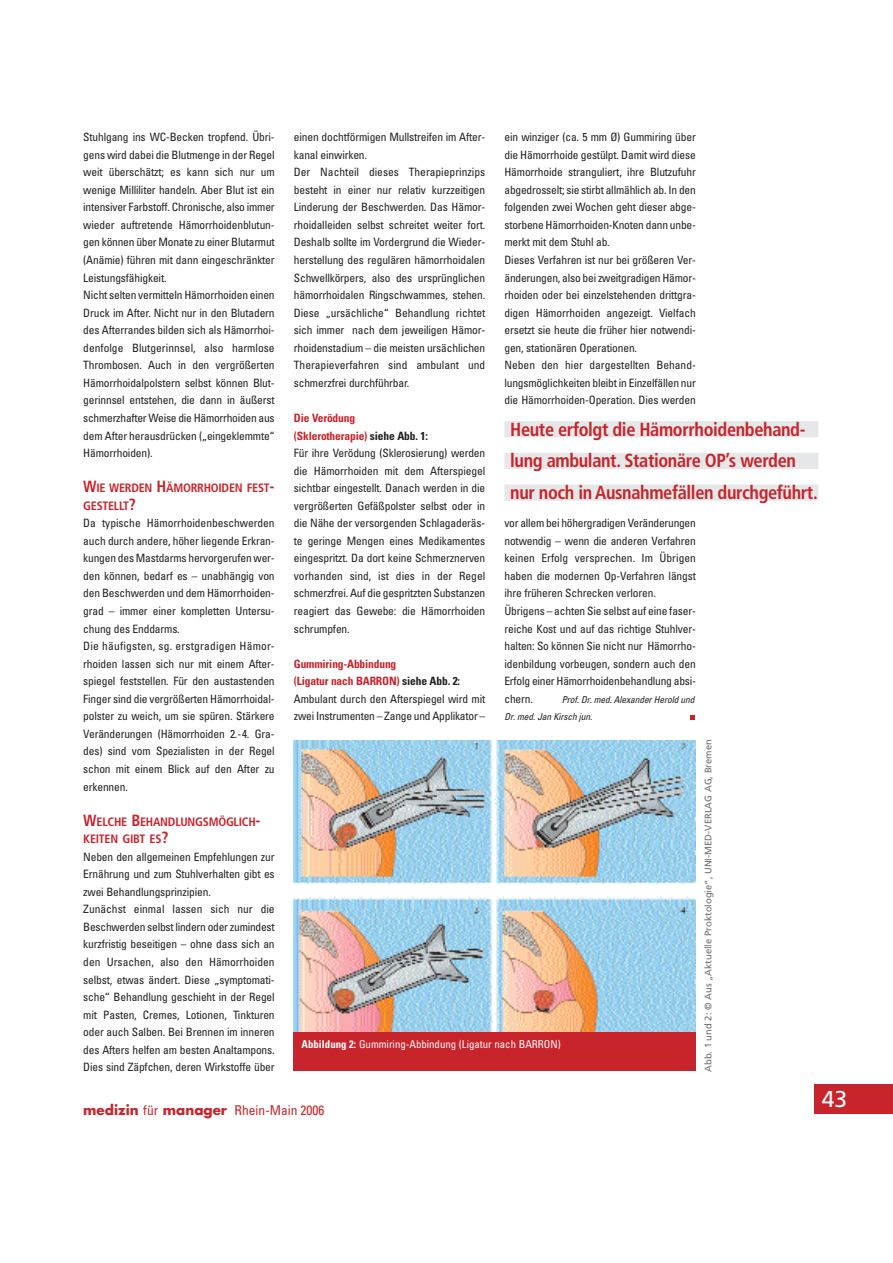
<style>
.page{position:relative;width:893px;height:1263px;background:#fff}
.page>*{position:absolute;margin:0;border:0;box-sizing:border-box;transform-origin:0 0}
.t1{font:22.95px "Frutiger";color:#fff}
.t2{font:700 condensed 18.9px/31.8px "Frutiger";letter-spacing:-.02em;color:#c8242b}
.t3{font:condensed 13.5px "Univers";color:#c8242b}
.t4{font:700 condensed 12.15px/17.5px "Frutiger";letter-spacing:-.02em;color:#c8242b}
.t5{font:condensed 11.55px/17.5px "Univers";letter-spacing:-.015em;color:#231f20}
.t6{font:condensed 10.8px "Univers";color:#fff}
.t7{font:9.45px "Frutiger";color:#6c6d70}
.t8{font:italic condensed 9.45px/17.5px "Univers";letter-spacing:-.015em;color:#231f20}
.s1{font-size:16.2px}
.s2{font-weight:700;color:#c8242b}
.s3{font-weight:700}
.s4{font-family:"Futura";font-weight:700;font-stretch:normal}
</style>
<div class="page">
<svg style="left:690px;top:715px;width:4px;height:5px"></svg>
<div style="left:814px;top:1085px;width:78px;height:29px;background:#c8242b"></div>
<img style="left:294px;top:740px;width:401px;height:292px">
<div style="left:504px;top:421px;width:314px;height:16px;background:#e6e7e9"></div>
<div style="left:504px;top:453px;width:314px;height:16px;background:#e6e7e9"></div>
<div style="left:504px;top:485px;width:314px;height:16px;background:#e6e7e9"></div>
<div style="left:294px;top:1032px;width:402px;height:39px;background:#c8242b"></div>
<p class="t5" style="left:83px;top:129px;width:193px">Stuhlgang ins WC-Becken tropfend. Übri&shy;gens wird dabei die Blutmenge in der Regel weit überschätzt; es kann sich nur um wenige Milliliter handeln. Aber Blut ist ein intensiver Farbstoff. Chronische, also immer wieder auftretende Hämorrhoidenblutun&shy;gen können über Monate zu einer Blutarmut (Anämie) führen mit dann eingeschränkter Leistungsfähigkeit.<br>Nicht selten vermitteln Hämorrhoiden einen Druck im After. Nicht nur in den Blutadern des Afterrandes bilden sich als Hämorrhoi&shy;denfolge Blutgerinnsel, also harmlose Thrombosen. Auch in den vergrößerten Hämorrhoidalpolstern selbst können Blut&shy;gerinnsel entstehen, die dann in äußerst schmerzhafter Weise die Hämorrhoiden aus dem After herausdrücken („eingeklemmte“ Hämorrhoiden).</p>
<p class="t4" style="left:83px;top:480px;width:193px"><span class="s1">W</span>IE WERDEN <span class="s1">H</span>ÄMORRHOIDEN FEST<span class="s1">-<br></span>GESTELLT<span class="s1">?</span></p>
<p class="t5" style="left:83px;top:515px;width:193px">Da typische Hämorrhoidenbeschwerden auch durch andere, höher liegende Erkran&shy;kungen des Mastdarms hervorgerufen wer&shy;den können, bedarf es – unabhängig von den Beschwerden und dem Hämorrhoiden&shy;grad – immer einer kompletten Untersu&shy;chung des Enddarms.<br>Die häufigsten, sg. erstgradigen Hämor&shy;rhoiden lassen sich nur mit einem After&shy;spiegel feststellen. Für den austastenden Finger sind die vergrößerten Hämorrhoidal&shy;polster zu weich, um sie spüren. Stärkere Veränderungen (Hämorrhoiden 2.-4. Gra&shy;des) sind vom Spezialisten in der Regel schon mit einem Blick auf den After zu erkennen.</p>
<p class="t4" style="left:83px;top:814px;width:179px"><span class="s1">W</span>ELCHE <span class="s1">B</span>EHANDLUNGSMÖGLICH<span class="s1">-<br></span>KEITEN GIBT ES<span class="s1">?</span></p>
<p class="t5" style="left:83px;top:849px;width:193px">Neben den allgemeinen Empfehlungen zur Ernährung und zum Stuhlverhalten gibt es zwei Behandlungsprinzipien.<br>Zunächst einmal lassen sich nur die Beschwerden selbst lindern oder zumindest kurzfristig beseitigen – ohne dass sich an den Ursachen, also den Hämorrhoiden selbst, etwas ändert. Diese „symptomati&shy;sche“ Behandlung geschieht in der Regel mit Pasten, Cremes, Lotionen, Tinkturen oder auch Salben. Bei Brennen im inneren des Afters helfen am besten Analtampons.<br>Dies sind Zäpfchen, deren Wirkstoffe über</p>
<p class="t5" style="left:294px;top:129px;width:193px">einen dochtförmigen Mullstreifen im After&shy;kanal einwirken.<br>Der Nachteil dieses Therapieprinzips besteht in einer nur relativ kurzzeitigen Linderung der Beschwerden. Das Hämor&shy;rhoidalleiden selbst schreitet weiter fort.<br>Deshalb sollte im Vordergrund die Wieder&shy;herstellung des regulären hämorrhoidalen Schwellkörpers, also des ursprünglichen hämorrhoidalen Ringschwammes, stehen.<br>Diese „ursächliche“ Behandlung richtet sich immer nach dem jeweiligen Hämor&shy;rhoidenstadium – die meisten ursächlichen Therapieverfahren sind ambulant und schmerzfrei durchführbar.</p>
<p class="t5" style="left:294px;top:410px;width:193px"><span class="s2">Die Verödung<br>(Sklerotherapie)</span> <span class="s3">siehe Abb. 1:<br></span>Für ihre Verödung (Sklerosierung) werden die Hämorrhoiden mit dem Afterspiegel sichtbar eingestellt. Danach werden in die vergrößerten Gefäßpolster selbst oder in die Nähe der versorgenden Schlagaderäs&shy;te geringe Mengen eines Medikamentes eingespritzt. Da dort keine Schmerznerven vorhanden sind, ist dies in der Regel schmerzfrei. Auf die gespritzten Substanzen reagiert das Gewebe: die Hämorrhoiden schrumpfen.</p>
<p class="t5" style="left:294px;top:656px;width:193px"><span class="s2">Gummiring-Abbindung<br>(Ligatur nach BARRON)</span> <span class="s3">siehe Abb. 2:<br></span>Ambulant durch den Afterspiegel wird mit zwei Instrumenten – Zange und Applikator –</p>
<p class="t5" style="left:504px;top:129px;width:193px">ein winziger (ca. 5 mm Ø) Gummiring über die Hämorrhoide gestülpt. Damit wird diese Hämorrhoide stranguliert, ihre Blutzufuhr abgedrosselt; sie stirbt allmählich ab. In den folgenden zwei Wochen geht dieser abge&shy;storbene Hämorrhoiden-Knoten dann unbe&shy;merkt mit dem Stuhl ab.<br>Dieses Verfahren ist nur bei größeren Ver&shy;änderungen, also bei zweitgradigen Hämor&shy;rhoiden oder bei einzelstehenden drittgra&shy;digen Hämorrhoiden angezeigt. Vielfach ersetzt sie heute die früher hier notwendi&shy;gen, stationären Operationen.<br>Neben den hier dargestellten Behand&shy;lungsmöglichkeiten bleibt in Einzelfällen nur die Hämorrhoiden-Operation. Dies werden</p>
<h2 class="t2" style="left:510px;top:415px;width:309px">Heute erfolgt die Hämorrhoidenbehand&shy;lung ambulant. Stationäre OP’s werden nur noch in Ausnahmefällen durchgeführt.</h2>
<p class="t5" style="left:504px;top:515px;width:193px">vor allem bei höhergradigen Veränderungen notwendig – wenn die anderen Verfahren keinen Erfolg versprechen. Im Übrigen haben die modernen Op-Verfahren längst ihre früheren Schrecken verloren.<br>Übrigens – achten Sie selbst auf eine faser&shy;reiche Kost und auf das richtige Stuhlver&shy;halten: So können Sie nicht nur Hämorrho&shy;idenbildung vorbeugen, sondern auch den Erfolg einer Hämorrhoidenbehandlung absi&shy;chern.</p>
<p class="t8" style="left:504px;top:691px;width:191px;text-indent:57px">Prof. Dr. med. Alexander Herold und<br>Dr. med. Jan Kirsch jun.</p>
<p class="t6" style="left:301px;top:1040px;width:261px"><span class="s3">Abbildung 2:</span> Gummiring-Abbindung (Ligatur nach BARRON)</p>
<p class="t7" style="left:704px;top:1072px;width:334px;rotate:-90deg">Abb. 1 und 2: © Aus „Aktuelle Proktologie“, UNI-MED-VERLAG AG, Bremen</p>
<p class="t3" style="left:83px;top:1105px;width:243px"><span class="s4">medizin</span> für <span class="s4">manager</span> Rhein-Main 2006</p>
<h1 class="t1" style="left:821px;top:1090px;width:27px">43</h1>
</div>
